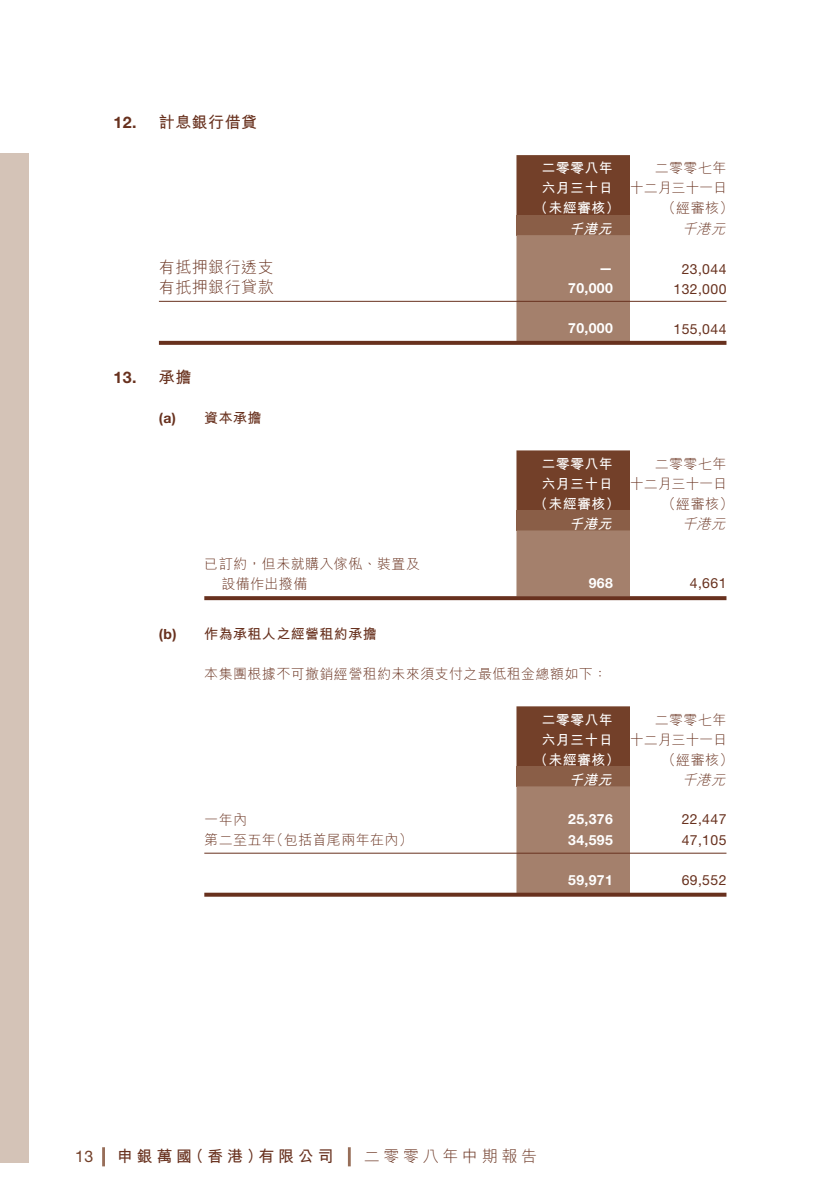
<style>
.page{position:relative;width:840px;height:1191px;background:#fff}
.page>*{position:absolute;margin:0;border:0;box-sizing:border-box;transform-origin:0 0}
.t1{font:16px "M Hei HK Bold E Ten B5 H";letter-spacing:.23em;color:#68311e}
.t2{font:16px "M Hei HK Light E Ten B5 H";letter-spacing:.03em;color:#68311e}
.t3{font:16px "M Hei HK Light E Ten B5 H";letter-spacing:.23em;color:#68311e}
.t4{font:700 16px "Helvetica Neue";color:#68311e}
.t5{font:16px "Helvetica Neue";color:#734029}
.t6{font:14px/20px "M Hei HK Light E Ten B5 H";letter-spacing:.03em;color:#68311e}
.t7{font:14px/20px "M Hei HK Light E Ten B5 H";letter-spacing:-.01em;color:#68311e;text-align:right}
.t8{font:14px "Helvetica Neue";letter-spacing:.03em;color:#68311e}
.t9{font:700 14px "Helvetica Neue";letter-spacing:.03em;color:#fff}
.t10{font:14px "M Hei HK Bold E Ten B5 H";letter-spacing:.03em;color:#fff}
.t11{font:14px "M Hei HK Bold E Ten B5 H";letter-spacing:.03em;color:#68311e}
.t12{font:italic 14px "M Hei HK Bold E Ten B5 H";color:#fff}
.t13{font:italic 14px "M Hei HK Light E Ten B5 H";color:#68311e}
.s1{font-family:"Helvetica Neue";font-weight:700}
.s2{font-family:"M Hei HK Bold E Ten B5 H";color:#fff}
.s3{font-family:"M Hei HK Bold E Ten B5 H";font-weight:400}
</style>
<div class="page">
<hr style="left:102px;top:1147px;width:3px;height:19px;background:#976e59">
<svg style="left:348px;top:1147px;width:2px;height:19px"></svg>
<div style="left:0;top:153px;width:28px;height:1009px;background:#d4c3b7"></div>
<div style="left:516px;top:155px;width:113px;height:60px;background:#734029"></div>
<div style="left:516px;top:215px;width:113px;height:20px;background:#8a5e47"></div>
<div style="left:516px;top:235px;width:113px;height:106px;background:#a4806c"></div>
<hr style="left:159px;top:301px;width:567px;height:1px;background:#68311e">
<svg style="left:159px;top:341px;width:567px;height:4px;background:#6d3826"></svg>
<div style="left:516px;top:450px;width:113px;height:60px;background:#734029"></div>
<div style="left:516px;top:510px;width:113px;height:20px;background:#8a5e47"></div>
<div style="left:516px;top:530px;width:113px;height:66px;background:#a4806c"></div>
<svg style="left:204px;top:596px;width:522px;height:4px;background:#6d3826"></svg>
<div style="left:516px;top:706px;width:113px;height:60px;background:#734029"></div>
<div style="left:516px;top:766px;width:113px;height:20px;background:#8a5e47"></div>
<div style="left:516px;top:786px;width:113px;height:106px;background:#a4806c"></div>
<hr style="left:204px;top:852px;width:522px;height:1px;background:#68311e">
<svg style="left:204px;top:892px;width:522px;height:4px;background:#7e503f"></svg>
<p class="t1" style="left:113px;top:115px;width:145px"><span class="s1">12.</span> 計息銀行借貸</p>
<p class="t7" style="left:541px;top:160px;width:187px">二零零七年<br><span class="s2">六月三十日</span> 十二月三十一日</p>
<p class="t10" style="left:533px;top:203px;width:87px">（未經審核）</p>
<p class="t6" style="left:661px;top:200px;width:73px">（經審核）</p>
<p class="t12" style="left:568px;top:223px;width:48px">千港元</p>
<p class="t13" style="left:681px;top:223px;width:48px">千港元</p>
<p class="t10" style="left:541px;top:163px;width:73px">二零零八年</p>
<p class="t2" style="left:159px;top:261px;width:116px">有抵押銀行透支</p>
<p class="t9" style="left:598px;top:263px;width:15px">—</p>
<p class="t8" style="left:681px;top:264px;width:46px">23,044</p>
<p class="t2" style="left:159px;top:281px;width:116px">有扺押銀行貸款</p>
<p class="t9" style="left:568px;top:283px;width:46px">70,000</p>
<p class="t8" style="left:673px;top:284px;width:54px">132,000</p>
<p class="t9" style="left:568px;top:323px;width:46px">70,000</p>
<p class="t8" style="left:673px;top:324px;width:54px">155,044</p>
<p class="t4" style="left:113px;top:372px;width:79px">13. <span class="s3">承擔</span></p>
<p class="t11" style="left:159px;top:413px;width:104px"><span class="s1">(a)</span> 資本承擔</p>
<p class="t10" style="left:541px;top:458px;width:73px">二零零八年</p>
<p class="t7" style="left:541px;top:455px;width:187px">二零零七年<br><span class="s2">六月三十日</span> 十二月三十一日</p>
<p class="t10" style="left:533px;top:498px;width:87px">（未經審核）</p>
<p class="t6" style="left:661px;top:495px;width:73px">（經審核）</p>
<p class="t12" style="left:568px;top:518px;width:48px">千港元</p>
<p class="t13" style="left:681px;top:518px;width:48px">千港元</p>
<p class="t6" style="left:221px;top:555px;width:200px;text-indent:-17px">已訂約，但未就購入傢俬、裝置及設備作出撥備</p>
<p class="t9" style="left:588px;top:578px;width:26px">968</p>
<p class="t8" style="left:689px;top:578px;width:38px">4,661</p>
<p class="t11" style="left:159px;top:628px;width:219px"><span class="s1">(b)</span> 作為承租人之經營租約承擔</p>
<p class="t6" style="left:204px;top:665px;width:404px">本集團根據不可撤銷經營租約未來須支付之最低租金總額如下：</p>
<p class="t10" style="left:541px;top:714px;width:73px">二零零八年</p>
<p class="t7" style="left:541px;top:711px;width:187px">二零零七年<br><span class="s2">六月三十日</span> 十二月三十一日</p>
<p class="t10" style="left:533px;top:754px;width:87px">（未經審核）</p>
<p class="t6" style="left:661px;top:751px;width:73px">（經審核）</p>
<p class="t12" style="left:568px;top:774px;width:48px">千港元</p>
<p class="t13" style="left:681px;top:774px;width:48px">千港元</p>
<p class="t6" style="left:204px;top:811px;width:44px">一年內</p>
<p class="t9" style="left:568px;top:814px;width:46px">25,376</p>
<p class="t8" style="left:681px;top:814px;width:46px">22,447</p>
<p class="t6" style="left:204px;top:832px;width:210px">第二至五年（包括首尾兩年在內）</p>
<p class="t9" style="left:568px;top:835px;width:46px">34,595</p>
<p class="t8" style="left:681px;top:835px;width:46px">47,105</p>
<p class="t9" style="left:568px;top:875px;width:46px">59,971</p>
<p class="t8" style="left:681px;top:875px;width:46px">69,552</p>
<p class="t5" style="left:75px;top:1150px;width:20px">13</p>
<p class="t1" style="left:117px;top:1150px;width:218px">申銀萬國（香港）有限公司</p>
<p class="t3" style="left:363px;top:1150px;width:175px">二零零八年中期報告</p>
</div>
